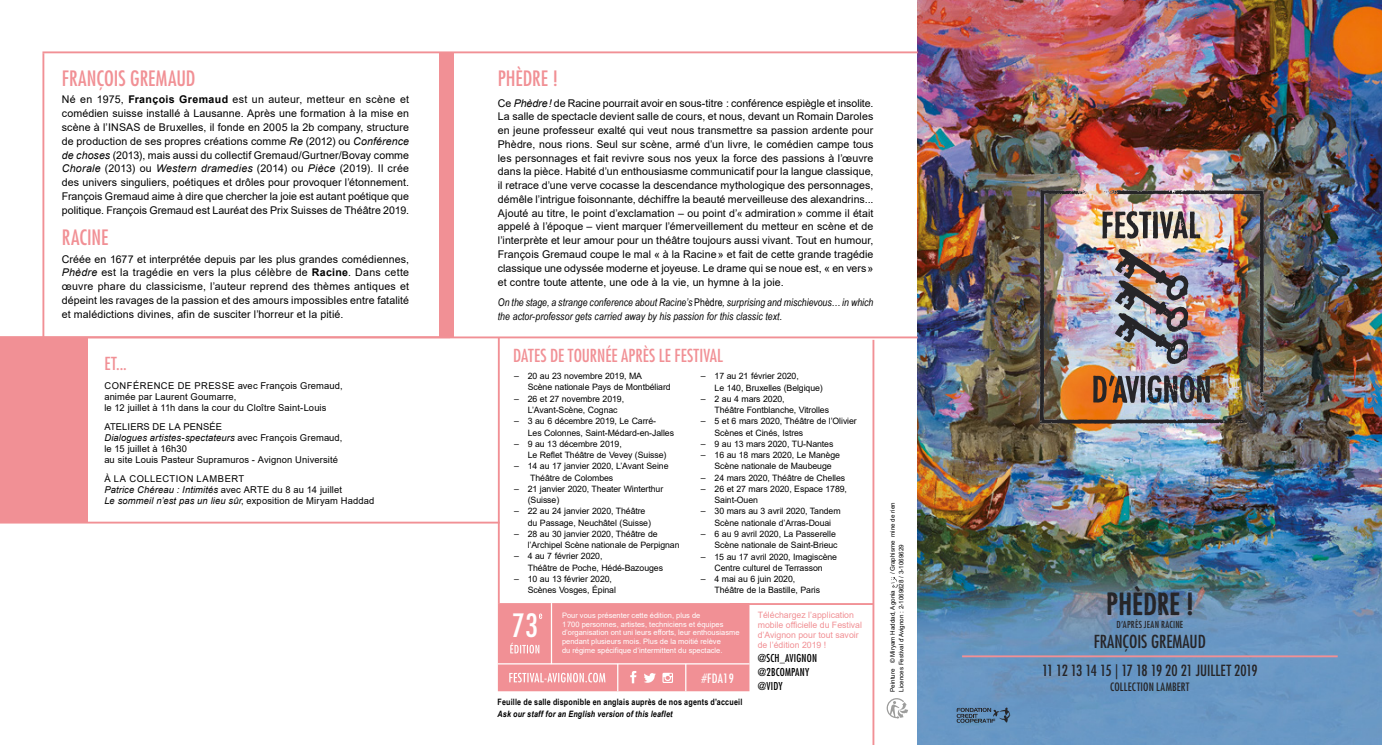
<style>
.page{position:relative;width:1382px;height:745px;background:#fff}
.page>*{position:absolute;margin:0;border:0;box-sizing:border-box;transform-origin:0 0}
.t1{font:condensed 31.25px "Futura LT";color:#fff}
.t2{font:30px "Futur Avignon CAP";color:#262528}
.t3{font:condensed 20.62px "Futura LT";color:#f19095}
.t4{font:condensed 17.5px "Futura LT";letter-spacing:.005em;color:#f19095}
.t5{font:condensed 17.5px "Futura LT";color:#262528}
.t6{font:condensed 15px "Futura LT";letter-spacing:-.03em;color:#262528}
.t7{font:condensed 12.5px "Futura LT";letter-spacing:.02em;color:#fff}
.t8{font:condensed 11.25px "Futura LT";letter-spacing:.015em;color:#262528}
.t9{font:10.62px/13.8px "Arial";letter-spacing:.005em;color:#000;text-align:justify}
.t10{font:italic 10.62px/13.8px "Arial Narrow";letter-spacing:.005em;color:#000}
.t11{font:condensed 10.62px/13.8px "Futura LT";letter-spacing:.02em;color:#000}
.t12{font:9.38px/11.2px "Arial";letter-spacing:.015em;color:#000}
.t13{font:9.38px/11.2px "Arial";letter-spacing:.055em;color:#000}
.t14{font:condensed 9.38px "Futura LT";letter-spacing:.025em;color:#262528}
.t15{font:8.75px/11.2px "Arial";letter-spacing:-.01em;color:#000}
.t16{font:8.75px/10px "Arial";color:#f19095}
.t17{font:700 8.75px "Arial Narrow";letter-spacing:.02em;color:#000}
.t18{font:italic 700 8.75px "Arial Narrow";letter-spacing:.02em;color:#000}
.t19{font:7.5px/8.8px "Arial";color:#fff}
.t20{font:6.25px/8.8px "Arial";color:#000}
.s1{font-weight:700}
.s2{font-style:italic}
.s3{font-style:normal}
</style>
<div class="page">
<svg style="left:891px;top:577px;width:6px;height:10px"></svg>
<svg style="left:887px;top:698px;width:21px;height:20px"></svg>
<svg style="left:498px;top:602px;width:251px;height:89px;background:#f1969b"></svg>
<img style="left:918px;top:0;width:464px;height:744px">
<img style="left:1017px;top:166px;width:270px;height:280px">
<svg style="left:1234px;top:418px;width:22px;height:5px"></svg>
<img style="left:1226px;top:190px;width:38px;height:216px">
<img style="left:1039px;top:189px;width:187px;height:234px">
<svg style="left:1223px;top:420px;width:4px;height:3px"></svg>
<svg style="left:956px;top:707px;width:54px;height:15px"></svg>
<hr style="left:42px;top:51px;width:876px;height:2px;background:#f19095">
<hr style="left:0;top:521px;width:500px;height:2px;background:#f19095">
<hr style="left:498px;top:338px;width:2px;height:264px;background:#f19095">
<hr style="left:42px;top:53px;width:2px;height:325px;background:#f19095">
<div style="left:440px;top:53px;width:14px;height:285px;background:#f19095"></div>
<div style="left:0;top:338px;width:87px;height:184px;background:#f19095"></div>
<hr style="left:962px;top:655px;width:376px;height:2px;background:#f19095">
<hr style="left:872px;top:339px;width:2px;height:405px;background:#f19095">
<hr style="left:730px;top:602px;width:143px;height:2px;background:#f19095">
<hr style="left:0;top:336px;width:918px;height:2px;background:#f19095">
<h3 class="t3" style="left:62px;top:66px;width:135px">FRANÇOIS GREMAUD</h3>
<p class="t9" style="left:62px;top:93px;width:349px">Né en 1975, <span class="s1">François Gremaud</span> est un auteur, metteur en scène et comédien suisse installé à Lausanne. Après une formation à la mise en scène à l’INSAS de Bruxelles, il fonde en 2005 la 2b company, structure de production de ses propres créations comme <span class="s2">Re</span> (2012) ou <span class="s2">Conférence de choses</span> (2013), mais aussi du collectif Gremaud/Gurtner/Bovay comme <span class="s2">Chorale</span> (2013) ou <span class="s2">Western dramedies</span> (2014) ou <span class="s2">Pièce</span> (2019). Il crée des univers singuliers, poétiques et drôles pour provoquer l’étonnement.<br>François Gremaud aime à dire que chercher la joie est autant poétique que politique. François Gremaud est Lauréat des Prix Suisses de Théâtre 2019.</p>
<h3 class="t3" style="left:62px;top:225px;width:48px">RACINE</h3>
<p class="t9" style="left:62px;top:252px;width:349px">Créée en 1677 et interprétée depuis par les plus grandes comédiennes, <span class="s2">Phèdre</span> est la tragédie en vers la plus célèbre de <span class="s1">Racine</span>. Dans cette œuvre phare du classicisme, l’auteur reprend des thèmes antiques et dépeint les ravages de la passion et des amours impossibles entre fatalité et malédictions divines, afin de susciter l’horreur et la pitié.</p>
<h3 class="t4" style="left:104px;top:353px;width:24px">ET...</h3>
<p class="t12" style="left:104px;top:379px;width:240px">CONFÉRENCE DE PRESSE avec François Gremaud, animée par Laurent Goumarre,<br>le 12 juillet à 11h dans la cour du Cloître Saint-Louis</p>
<p class="t12" style="left:104px;top:420px;width:240px">ATELIERS DE LA PENSÉE<br><span class="s2">Dialogues artistes-spectateurs</span> avec François Gremaud, le 15 juillet à 16h30<br>au site Louis Pasteur Supramuros - Avignon Université</p>
<p class="t13" style="left:104px;top:472px;width:271px">À LA COLLECTION LAMBERT<br><span class="s2">Patrice Chéreau : Intimités</span> avec ARTE du 8 au 14 juillet<br><span class="s2">Le sommeil n’est pas un lieu sûr</span>, exposition de Miryam Haddad</p>
<h3 class="t3" style="left:498px;top:66px;width:61px">PHÈDRE !</h3>
<p class="t9" style="left:498px;top:96px;width:377px">Ce <span class="s2">Phèdre!</span> de Racine pourrait avoir en sous-titre : conférence espiègle et insolite.<br>La salle de spectacle devient salle de cours, et nous, devant un Romain Daroles en jeune professeur exalté qui veut nous transmettre sa passion ardente pour Phèdre, nous rions. Seul sur scène, armé d’un livre, le comédien campe tous les personnages et fait revivre sous nos yeux la force des passions à l’œuvre dans la pièce. Habité d’un enthousiasme communicatif pour la langue classique, il retrace d’une verve cocasse la descendance mythologique des personnages, démêle l’intrigue foisonnante, déchiffre la beauté merveilleuse des alexandrins...<br>Ajouté au titre, le point d’exclamation – ou point d’« admiration» comme il était appelé à l’époque – vient marquer l’émerveillement du metteur en scène et de l’interprète et leur amour pour un théâtre toujours aussi vivant. Tout en humour, François Gremaud coupe le mal « à la Racine» et fait de cette grande tragédie classique une odyssée moderne et joyeuse. Le drame qui se noue est, « en vers» et contre toute attente, une ode à la vie, un hymne à la joie.</p>
<p class="t10" style="left:498px;top:295px;width:377px">On the stage, a strange conference about Racine’s <span class="s3">Phèdre</span>, surprising and mischievous… in which the actor-professor gets carried away by his passion for this classic text.</p>
<h3 class="t4" style="left:513px;top:344px;width:211px">DATES DE TOURNÉE APRÈS LE FESTIVAL</h3>
<p class="t15" style="left:528px;top:370px;width:144px;text-indent:-14px">– 20 au 23 novembre 2019, MA<br>Scène nationale Pays de Montbéliard</p>
<p class="t15" style="left:528px;top:393px;width:98px;text-indent:-14px">– 26 et 27 novembre 2019,<br>L’Avant-Scène, Cognac</p>
<p class="t15" style="left:528px;top:415px;width:148px;text-indent:-14px">– 3 au 6 décembre 2019, Le Carré-<br>Les Colonnes, Saint-Médard-en-Jalles</p>
<p class="t15" style="left:528px;top:438px;width:140px;text-indent:-14px">– 9 au 13 décembre 2019,<br>Le Reflet Théâtre de Vevey (Suisse)</p>
<p class="t15" style="left:530px;top:460px;width:140px;text-indent:-16px">– 14 au 17 janvier 2020, L’Avant Seine<br>Théâtre de Colombes</p>
<p class="t15" style="left:528px;top:483px;width:137px;text-indent:-14px">– 21 janvier 2020, Theater Winterthur (Suisse)</p>
<p class="t15" style="left:528px;top:505px;width:125px;text-indent:-14px">– 22 au 24 janvier 2020, Théâtre du Passage, Neuchâtel (Suisse)</p>
<p class="t15" style="left:528px;top:528px;width:153px;text-indent:-14px">– 28 au 30 janvier 2020, Théâtre de l’Archipel Scène nationale de Perpignan</p>
<p class="t15" style="left:528px;top:550px;width:137px;text-indent:-14px">– 4 au 7 février 2020,<br>Théâtre de Poche, Hédé-Bazouges</p>
<p class="t15" style="left:528px;top:573px;width:90px;text-indent:-14px">– 10 au 13 février 2020,<br>Scènes Vosges, Épinal</p>
<p class="t15" style="left:715px;top:370px;width:110px;text-indent:-14px">– 17 au 21 février 2020,<br>Le 140, Bruxelles (Belgique)</p>
<p class="t15" style="left:715px;top:393px;width:116px;text-indent:-14px">– 2 au 4 mars 2020,<br>Théâtre Fontblanche, Vitrolles</p>
<p class="t15" style="left:715px;top:415px;width:144px;text-indent:-14px">– 5 et 6 mars 2020, Théâtre de l’Olivier<br>Scènes et Cinés, Istres</p>
<p class="t15" style="left:701px;top:438px;width:134px">– 9 au 13 mars 2020, TU-Nantes</p>
<p class="t15" style="left:715px;top:449px;width:127px;text-indent:-14px">– 16 au 18 mars 2020, Le Manège<br>Scène nationale de Maubeuge</p>
<p class="t15" style="left:701px;top:471px;width:146px">– 24 mars 2020, Théâtre de Chelles</p>
<p class="t15" style="left:714px;top:483px;width:134px;text-indent:-14px">– 26 et 27 mars 2020, Espace 1789,<br>Saint-Ouen</p>
<p class="t15" style="left:701px;top:505px;width:141px;text-align:center">– 30 mars au 3 avril 2020, Tandem<br>Scène nationale d’Arras-Douai</p>
<p class="t15" style="left:701px;top:528px;width:138px;text-align:right">– 6 au 9 avril 2020, La Passerelle<br>Scène nationale de Saint-Brieuc</p>
<p class="t15" style="left:701px;top:550px;width:138px;text-align:center">– 15 au 17 avril 2020, Imagiscène<br>Centre culturel de Terrasson</p>
<p class="t15" style="left:714px;top:573px;width:107px;text-indent:-14px">– 4 mai au 6 juin 2020,<br>Théâtre de la Bastille, Paris</p>
<h1 class="t1" style="left:512px;top:606px;width:27px">73</h1>
<p class="t16" style="left:758px;top:609px;width:106px">Téléchargez l’application mobile officielle du Festival d’Avignon pour tout savoir de l’édition 2019 !</p>
<p class="t19" style="left:562px;top:610px;width:179px">Pour vous présenter cette édition, plus de<br>1700 personnes, artistes, techniciens et équipes d’organisation ont uni leurs efforts, leur enthousiasme pendant plusieurs mois. Plus de la moitié relève<br>du régime spécifique d’intermittent du spectacle.</p>
<p class="t7" style="left:702px;top:670px;width:33px">#FDA19</p>
<p class="t11" style="left:758px;top:651px;width:61px">@SCH_AVIGNON @2BCOMPANY @VIDY</p>
<p class="t17" style="left:498px;top:694px;width:246px">Feuille de salle disponible en anglais auprès de nos agents d’accueil</p>
<p class="t18" style="left:498px;top:706px;width:176px">Ask our staff for an English version of this leaflet</p>
<p class="t20" style="left:888px;top:691px;width:191px;text-indent:117px;rotate:-90deg">/ Graphisme mine de rien<br>Licences Festival d’Avignon : 2-1069628 / 3-1069629</p>
<p class="t20" style="left:888px;top:691px;width:103px;rotate:-90deg">Peinture © Miryam Haddad, Agonia</p>
<h2 class="t2" style="left:1106px;top:584px;width:88px">PHÈDRE !</h2>
<p class="t14" style="left:1117px;top:619px;width:68px">D’APRÈS JEAN RACINE</p>
<h3 class="t5" style="left:1094px;top:630px;width:114px">FRANÇOIS GREMAUD</h3>
<h3 class="t6" style="left:1042px;top:660px;width:217px">11 12 13 14 15 | 17 18 19 20 21 JUILLET 2019</h3>
<p class="t8" style="left:1110px;top:679px;width:81px">COLLECTION LAMBERT</p>
</div>
